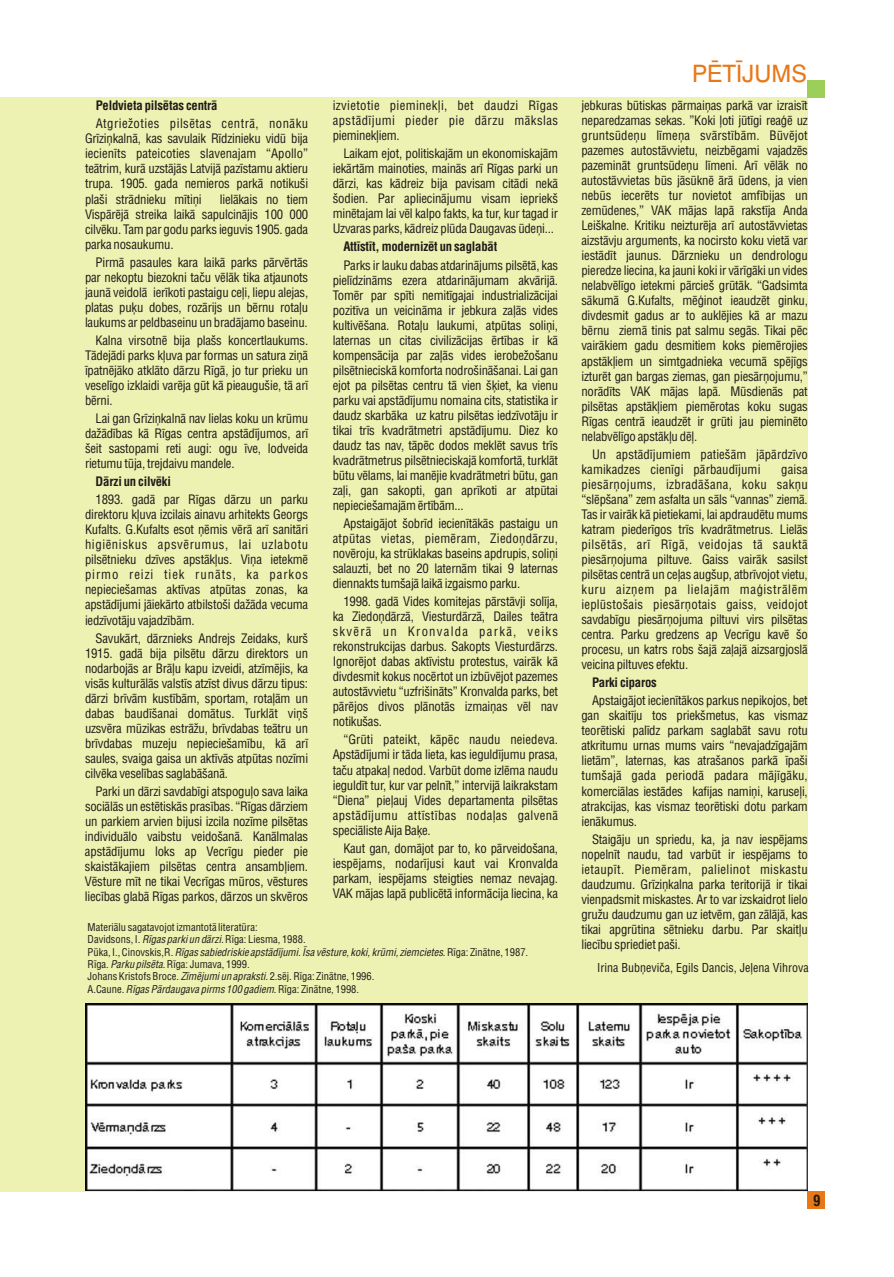
<style>
.page{position:relative;width:894px;height:1277px;background:#fff}
.page>*{position:absolute;margin:0;border:0;box-sizing:border-box;transform-origin:0 0}
.t1{font:24px "Rim Helvetica";color:#e87817}
.t2{font:700 15px "Rim Swis 721 Cn BT";color:#1f1a17}
.t3{font:12.75px/15px "Rim Helvetica Condensed";letter-spacing:-.015em;color:#1f1a17;text-align:justify}
.t4{font:700 12.75px "Rim Helvetica Condensed";letter-spacing:-.015em;color:#1f1a17}
.t5{font:12.75px/15px "Rim Helvetica Condensed";letter-spacing:.005em;color:#1f1a17}
.t6{font:12px "Rim Helvetica Condensed";color:#1f1a17}
.t7{font:10.5px/12.3px "Rim Helvetica Condensed";color:#1f1a17}
.s1{font-style:italic}
</style>
<div class="page">
<div style="left:0;top:98px;width:808px;height:1094px;background:#edf2b3"></div>
<div style="left:808px;top:81px;width:17px;height:17px;background:#9ccf59"></div>
<div style="left:808px;top:1192px;width:17px;height:17px;background:#e87817"></div>
<img style="left:85px;top:1003px;width:723px;height:187px">
<p class="t4" style="left:96px;top:100px;width:123px">Peldvieta pilsçtas centrâ</p>
<p class="t3" style="left:85px;top:117px;width:225px;text-indent:11px">Atgrieþoties pilsçtas centrâ, nonâku Grîziòkalnâ, kas savulaik Rîdzinieku vidû bija iecienîts pateicoties slavenajam “Apollo” teâtrim, kurâ uzstâjâs Latvijâ pazîstamu aktieru trupa. 1905. gada nemieros parkâ notikuði plaði strâdnieku mîtiòi</p>
<p class="t3" style="left:85px;top:192px;width:225px;text-indent:135px">lielâkais no tiem Vispârçjâ streika laikâ sapulcinâjis 100 000 cilvçku. Tam par godu parks ieguvis 1905. gada parka nosaukumu.</p>
<p class="t3" style="left:85px;top:255px;width:225px;text-indent:11px">Pirmâ pasaules kara laikâ parks pârvçrtâs par nekoptu biezokni taèu vçlâk tika atjaunots jaunâ veidolâ ierîkoti pastaigu ceïi, liepu alejas, platas puíu dobes, rozârijs un bçrnu rotaïu laukums ar peldbaseinu un bradâjamo baseinu.</p>
<p class="t3" style="left:85px;top:333px;width:225px;text-indent:11px">Kalna virsotnç bija plaðs koncertlaukums.<br>Tâdejâdi parks kïuva par formas un satura ziòâ îpatnçjâko atklâto dârzu Rîgâ, jo tur prieku un veselîgo izklaidi varçja gût kâ pieauguðie, tâ arî bçrni.</p>
<p class="t3" style="left:85px;top:411px;width:225px;text-indent:11px">Lai gan Grîziòkalnâ nav lielas koku un krûmu daþâdîbas kâ Rîgas centra apstâdîjumos, arî ðeit sastopami reti augi: ogu îve, lodveida rietumu tûja, trejdaivu mandele.</p>
<p class="t4" style="left:96px;top:476px;width:77px">Dârzi un cilvçki</p>
<p class="t3" style="left:85px;top:493px;width:225px;text-indent:11px">1893. gadâ par Rîgas dârzu un parku direktoru kïuva izcilais ainavu arhitekts Georgs Kufalts. G.Kufalts esot òçmis vçrâ arî sanitâri higiçniskus apsvçrumus, lai uzlabotu pilsçtnieku dzîves apstâkïus. Viòa ietekmç pirmo reizi tiek runâts, ka parkos nepiecieðamas aktîvas atpûtas zonas, ka apstâdîjumi jâiekârto atbilstoði daþâda vecuma iedzîvotâju vajadzîbâm.</p>
<p class="t3" style="left:85px;top:631px;width:225px;text-indent:11px">Savukârt, dârznieks Andrejs Zeidaks, kurð 1915. gadâ bija pilsçtu dârzu direktors un nodarbojâs ar Brâïu kapu izveidi, atzîmçjis, ka visâs kulturâlâs valstîs atzîst divus dârzu tipus: dârzi brîvâm kustîbâm, sportam, rotaïâm un dabas baudîðanai domâtus. Turklât viòð uzsvçra mûzikas estrâþu, brîvdabas teâtru un brîvdabas muzeju nepiecieðamîbu, kâ arî saules, svaiga gaisa un aktîvâs atpûtas nozîmi cilvçka veselîbas saglabâðanâ.</p>
<p class="t3" style="left:85px;top:784px;width:225px;text-indent:11px">Parki un dârzi savdabîgi atspoguïo sava laika sociâlâs un estçtiskâs prasîbas. “Rîgas dârziem un parkiem arvien bijusi izcila nozîme pilsçtas individuâlo vaibstu veidoðanâ. Kanâlmalas apstâdîjumu loks ap Vecrîgu pieder pie skaistâkajiem pilsçtas centra ansambïiem.<br>Vçsture mît ne tikai Vecrîgas mûros, vçstures liecîbas glabâ Rîgas parkos, dârzos un skvçros</p>
<p class="t3" style="left:333px;top:99px;width:227px">izvietotie pieminekïi, bet daudzi Rîgas apstâdîjumi pieder pie dârzu mâkslas pieminekïiem.</p>
<p class="t3" style="left:333px;top:147px;width:227px;text-indent:11px">Laikam ejot, politiskajâm un ekonomiskajâm iekârtâm mainoties, mainâs arî Rîgas parki un dârzi, kas kâdreiz bija pavisam citâdi nekâ ðodien. Par apliecinâjumu visam iepriekð minçtajam lai vçl kalpo fakts, ka tur, kur tagad ir Uzvaras parks, kâdreiz plûda Daugavas ûdeòi...</p>
<p class="t4" style="left:343px;top:241px;width:155px">Attîstît, modernizçt un saglabât</p>
<p class="t3" style="left:333px;top:258px;width:227px;text-indent:11px">Parks ir lauku dabas atdarinâjums pilsçtâ, kas pielîdzinâms ezera atdarinâjumam akvârijâ.<br>Tomçr par spîti nemitîgajai industrializâcijai pozitîva un veicinâma ir jebkura zaïâs vides kultivçðana. Rotaïu laukumi, atpûtas soliòi, laternas un citas civilizâcijas çrtîbas ir kâ kompensâcija par zaïâs vides ierobeþoðanu pilsçtnieciskâ komforta nodroðinâðanai. Lai gan ejot pa pilsçtas centru tâ vien ðíiet, ka vienu parku vai apstâdîjumu nomaina cits, statistika ir daudz skarbâka uz katru pilsçtas iedzîvotâju ir tikai trîs kvadrâtmetri apstâdîjumu. Diez ko daudz tas nav, tâpçc dodos meklçt savus trîs kvadrâtmetrus pilsçtnieciskajâ komfortâ, turklât bûtu vçlams, lai mançjie kvadrâtmetri bûtu, gan zaïi, gan sakopti, gan aprîkoti ar atpûtai nepiecieðamajâm çrtîbâm...</p>
<p class="t3" style="left:333px;top:517px;width:227px;text-indent:11px">Apstaigâjot ðobrîd iecienîtâkâs pastaigu un atpûtas vietas, piemçram, Ziedoòdârzu, novçroju, ka strûklakas baseins apdrupis, soliòi salauzti, bet no 20 laternâm tikai 9 laternas diennakts tumðajâ laikâ izgaismo parku.</p>
<p class="t3" style="left:333px;top:595px;width:227px;text-indent:11px">1998. gadâ Vides komitejas pârstâvji solîja, ka Ziedoòdârzâ, Viesturdârzâ, Dailes teâtra skvçrâ un Kronvalda parkâ, veiks rekonstrukcijas darbus. Sakopts Viesturdârzs.<br>Ignorçjot dabas aktîvistu protestus, vairâk kâ divdesmit kokus nocçrtot un izbûvçjot pazemes autostâvvietu “uzfriðinâts” Kronvalda parks, bet pârçjos divos plânotâs izmaiòas vçl nav notikuðas.</p>
<p class="t3" style="left:333px;top:733px;width:227px;text-indent:11px">“Grûti pateikt, kâpçc naudu neiedeva.<br>Apstâdîjumi ir tâda lieta, kas ieguldîjumu prasa, taèu atpakaï nedod. Varbût dome izlçma naudu ieguldît tur, kur var pelnît,” intervijâ laikrakstam “Diena” pieïauj Vides departamenta pilsçtas apstâdîjumu attîstîbas nodaïas galvenâ speciâliste Aija Baíe.</p>
<p class="t3" style="left:333px;top:841px;width:227px;text-indent:11px">Kaut gan, domâjot par to, ko pârveidoðana, iespçjams, nodarîjusi kaut vai Kronvalda parkam, iespçjams steigties nemaz nevajag.<br>VAK mâjas lapâ publicçtâ informâcija liecina, ka</p>
<p class="t7" style="left:88px;top:921px;width:442px">Materiâlu sagatavojot izmantotâ literatûra:<br>Davidsons, I. <span class="s1">Rîgas parki un dârzi.</span> Rîga: Liesma, 1988.<br>Pûka, I., Cinovskis,R. <span class="s1">Rîgas sabiedriskie apstâdîjumi. Îsa vçsture, koki, krûmi, ziemcietes</span>. Rîga: Zinâtne, 1987.<br>Rîga. <span class="s1">Parku pilsçta</span>. Rîga: Jumava, 1999.<br>Johans Kristofs Broce. <span class="s1">Zîmçjumi un apraksti.</span> 2.sçj. Rîga: Zinâtne, 1996.<br>A.Caune. <span class="s1">Rîgas Pârdaugava pirms 100 gadiem</span>. Rîga: Zinâtne, 1998.</p>
<h1 class="t1" style="left:692px;top:64px;width:116px">PÇTÎJUMS</h1>
<p class="t3" style="left:581px;top:99px;width:228px">jebkuras bûtiskas pârmaiòas parkâ var izraisît neparedzamas sekas. ”Koki ïoti jûtîgi reaìç uz gruntsûdeòu lîmeòa svârstîbâm. Bûvçjot pazemes autostâvvietu, neizbçgami vajadzçs pazeminât gruntsûdeòu lîmeni. Arî vçlâk no autostâvvietas bûs jâsûknç ârâ ûdens, ja vien nebûs iecerçts tur novietot amfîbijas un zemûdenes,” VAK mâjas lapâ rakstîja Anda Leiðkalne. Kritiku neizturçja arî autostâvvietas aizstâvju arguments, ka nocirsto koku vietâ var iestâdît jaunus. Dârznieku un dendrologu pieredze liecina, ka jauni koki ir vârîgâki un vides nelabvçlîgo ietekmi pârcieð grûtâk. “Gadsimta sâkumâ G.Kufalts, mçìinot ieaudzçt ginku, divdesmit gadus ar to auklçjies kâ ar mazu bçrnu ziemâ tinis pat salmu segâs. Tikai pçc vairâkiem gadu desmitiem koks piemçrojies apstâkïiem un simtgadnieka vecumâ spçjîgs izturçt gan bargas ziemas, gan piesâròojumu,” norâdîts VAK mâjas lapâ. Mûsdienâs pat pilsçtas apstâkïiem piemçrotas koku sugas Rîgas centrâ ieaudzçt ir grûti jau pieminçto nelabvçlîgo apstâkïu dçï.</p>
<p class="t5" style="left:581px;top:447px;width:228px;text-indent:11px">Un apstâdîjumiem patieðâm jâpârdzîvo kamikadzes cienîgi pârbaudîjumi</p>
<p class="t3" style="left:581px;top:462px;width:228px;text-indent:200px">gaisa piesâròojums, izbradâðana, koku sakòu “slçpðana” zem asfalta un sâls “vannas” ziemâ.<br>Tas ir vairâk kâ pietiekami, lai apdraudçtu mums katram piederîgos trîs kvadrâtmetrus. Lielâs pilsçtâs, arî Rîgâ, veidojas tâ sauktâ piesâròojuma piltuve. Gaiss vairâk sasilst pilsçtas centrâ un ceïas augðup, atbrîvojot vietu, kuru aizòem pa lielajâm maìistrâlçm ieplûstoðais piesâròotais gaiss, veidojot savdabîgu piesâròojuma piltuvi virs pilsçtas centra. Parku gredzens ap Vecrîgu kavç ðo procesu, un katrs robs ðajâ zaïajâ aizsargjoslâ veicina piltuves efektu.</p>
<p class="t4" style="left:592px;top:677px;width:66px">Parki ciparos</p>
<p class="t3" style="left:581px;top:694px;width:228px;text-indent:11px">Apstaigâjot iecienîtâkos parkus nepikojos, bet gan skaitîju tos priekðmetus, kas vismaz teorçtiski palîdz parkam saglabât savu rotu atkritumu urnas mums vairs “nevajadzîgajâm lietâm”, laternas, kas atraðanos parkâ îpaði tumðajâ gada periodâ padara mâjîgâku, komerciâlas iestâdes kafijas namiòi, karuseïi, atrakcijas, kas vismaz teorçtiski dotu parkam ienâkumus.</p>
<p class="t3" style="left:581px;top:832px;width:228px;text-indent:11px">Staigâju un spriedu, ka, ja nav iespçjams nopelnît naudu, tad varbût ir iespçjams to ietaupît. Piemçram, palielinot miskastu daudzumu. Grîziòkalna parka teritorijâ ir tikai vienpadsmit miskastes. Ar to var izskaidrot lielo gruþu daudzumu gan uz ietvçm, gan zâlâjâ, kas tikai apgrûtina sçtnieku darbu. Par skaitïu liecîbu spriediet paði.</p>
<p class="t6" style="left:597px;top:962px;width:213px">Irina Bubòevièa, Egils Dancis, Jeïena Vihrova</p>
<p class="t2" style="left:813px;top:1194px;width:9px">9</p>
</div>
